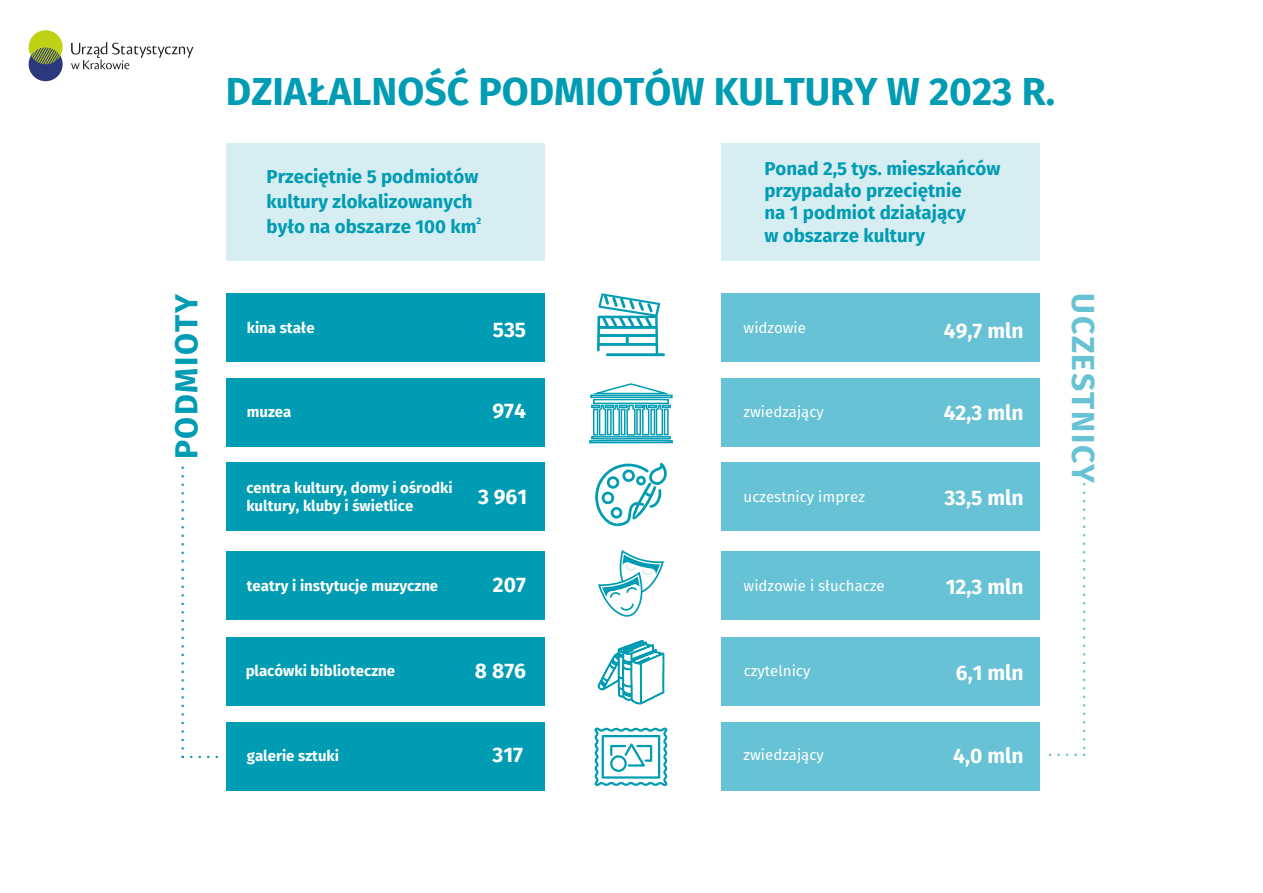
<style>
.page{position:relative;width:1263px;height:893px;background:#fff}
.page>*{position:absolute;margin:0;border:0;box-sizing:border-box;transform-origin:0 0}
.t1{font:700 39px "Fira Sans";color:#009cb3}
.t2{font:700 31.8px "Fira Sans";letter-spacing:.045em;color:#66c2d4}
.t3{font:700 31.8px "Fira Sans";letter-spacing:.045em;color:#009cb3}
.t4{font:700 21px "Fira Sans";color:#fff}
.t5{font:700 18.6px/22.4px "Fira Sans";color:#009cb3}
.t6{font:700 15px/18px "Fira Sans";color:#fff}
.t7{font:15px "Fira Sans";color:#fff}
.t8{font:700 9.3px "Fira Sans";color:#009cb3}
</style>
<div class="page">
<svg style="left:71px;top:42px;width:122px;height:27px"></svg>
<div style="left:29px;top:47px;width:34px;height:34px;background:#2b387d;border-radius:50%"></div>
<svg style="left:29px;top:30px;width:34px;height:34px"></svg>
<hr style="left:606px;top:353px;width:59px;height:3px;background:#009cb3">
<svg style="left:597px;top:293px;width:63px;height:61px"></svg>
<div style="left:721px;top:551px;width:319px;height:68px;background:#66c2d4"></div>
<div style="left:721px;top:378px;width:319px;height:69px;background:#66c2d4"></div>
<div style="left:721px;top:463px;width:319px;height:68px;background:#66c2d4"></div>
<div style="left:721px;top:293px;width:319px;height:69px;background:#66c2d4"></div>
<div style="left:721px;top:637px;width:319px;height:68px;background:#66c2d4"></div>
<div style="left:226px;top:378px;width:319px;height:69px;background:#009cb3"></div>
<div style="left:226px;top:551px;width:319px;height:68px;background:#009cb3"></div>
<div style="left:226px;top:637px;width:319px;height:68px;background:#009cb3"></div>
<div style="left:226px;top:463px;width:319px;height:68px;background:#009cb3"></div>
<div style="left:226px;top:293px;width:319px;height:69px;background:#009cb3"></div>
<svg style="left:1049px;top:483px;width:36px;height:273px"></svg>
<svg style="left:182px;top:467px;width:36px;height:291px"></svg>
<div style="left:721px;top:144px;width:319px;height:117px;background:#d6edf2"></div>
<div style="left:226px;top:144px;width:319px;height:117px;background:#d6edf2"></div>
<svg style="left:589px;top:383px;width:84px;height:404px"></svg>
<div style="left:721px;top:722px;width:319px;height:68px;background:#66c2d4"></div>
<div style="left:226px;top:722px;width:319px;height:68px;background:#009cb3"></div>
<h2 class="t3" style="left:168px;top:459px;width:167px;rotate:-90deg">PODMIOTY</h2>
<h1 class="t1" style="left:226px;top:69px;width:831px">DZIAŁALNOŚĆ PODMIOTÓW KULTURY W 2023 R.</h1>
<p class="t5" style="left:267px;top:165px;width:213px;line-height:24.6px">Przeciętnie 5 podmiotów kultury zlokalizowanych</p>
<p class="t8" style="left:476px;top:215px;width:6px">2</p>
<p class="t5" style="left:267px;top:216px;width:211px">było na obszarze 100 km</p>
<p class="t6" style="left:247px;top:319px;width:69px">kina stałe</p>
<p class="t4" style="left:493px;top:317px;width:35px">535</p>
<p class="t6" style="left:247px;top:403px;width:46px">muzea</p>
<p class="t4" style="left:492px;top:398px;width:35px">974</p>
<p class="t6" style="left:246px;top:479px;width:208px">centra kultury, domy i ośrodki kultury, kluby i świetlice</p>
<p class="t4" style="left:478px;top:484px;width:51px">3 961</p>
<p class="t5" style="left:764px;top:157px;width:238px">Ponad 2,5 tys. mieszkańców przypadało przeciętnie<br>na 1 podmiot działający<br>w obszarze kultury</p>
<p class="t7" style="left:744px;top:319px;width:64px">widzowie</p>
<p class="t4" style="left:944px;top:319px;width:81px">49,7 mln</p>
<p class="t7" style="left:744px;top:402px;width:82px">zwiedzający</p>
<p class="t4" style="left:944px;top:400px;width:81px">42,3 mln</p>
<p class="t7" style="left:744px;top:488px;width:123px">uczestnicy imprez</p>
<p class="t4" style="left:944px;top:486px;width:81px">33,5 mln</p>
<h2 class="t2" style="left:1102px;top:293px;width:192px;rotate:90deg">UCZESTNICY</h2>
<p class="t6" style="left:247px;top:577px;width:193px">teatry i instytucje muzyczne</p>
<p class="t4" style="left:493px;top:573px;width:34px">207</p>
<p class="t7" style="left:744px;top:577px;width:143px">widzowie i słuchacze</p>
<p class="t4" style="left:946px;top:574px;width:79px">12,3 mln</p>
<p class="t6" style="left:246px;top:662px;width:151px">placówki biblioteczne</p>
<p class="t4" style="left:475px;top:659px;width:53px">8 876</p>
<p class="t7" style="left:744px;top:662px;width:68px">czytelnicy</p>
<p class="t4" style="left:956px;top:660px;width:69px">6,1 mln</p>
<p class="t6" style="left:247px;top:746px;width:94px">galerie sztuki</p>
<p class="t4" style="left:492px;top:742px;width:32px">317</p>
<p class="t7" style="left:744px;top:746px;width:82px">zwiedzający</p>
<p class="t4" style="left:953px;top:744px;width:72px">4,0 mln</p>
</div>
